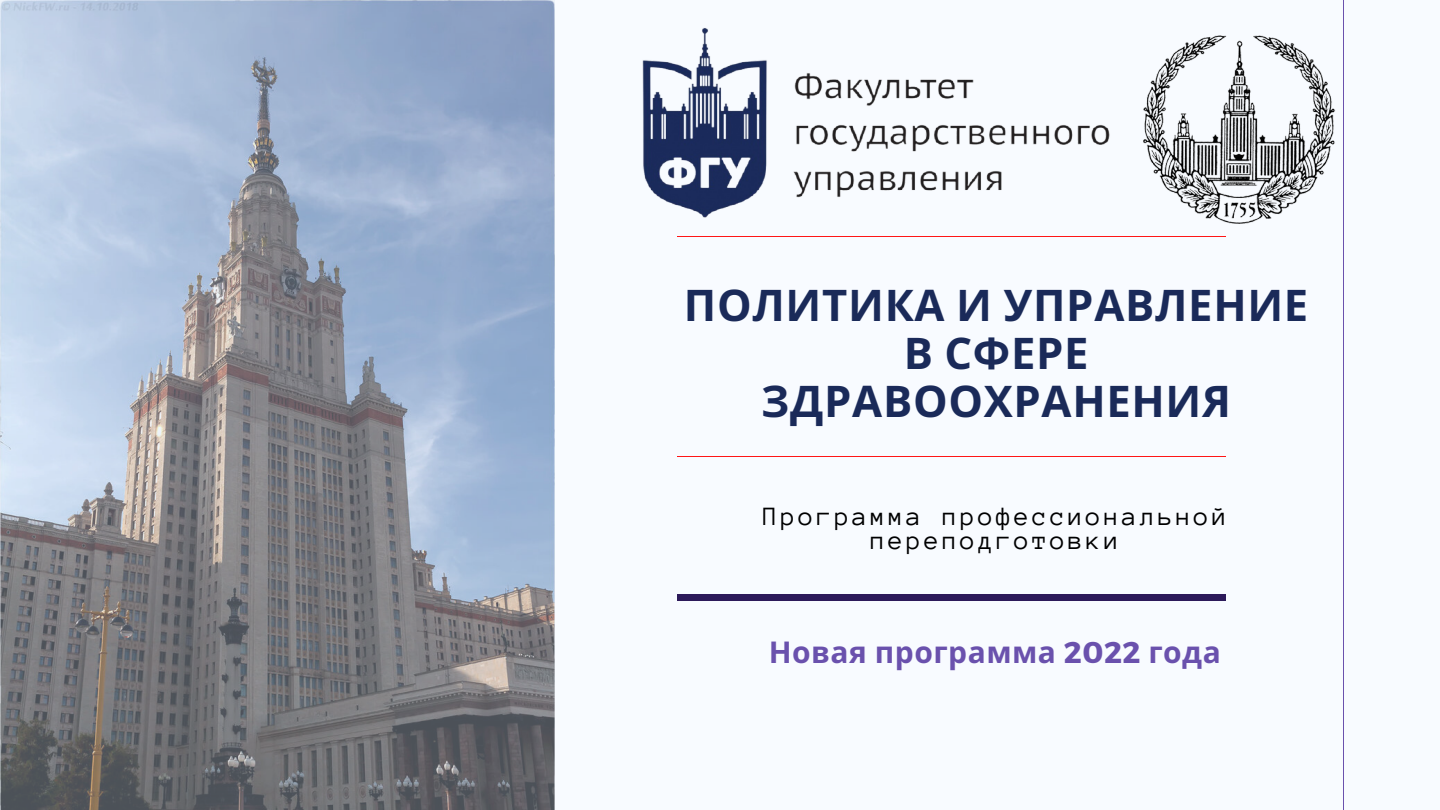
<style>
.page{position:relative;width:1440px;height:810px;background:#f8fbff}
.page>*{position:absolute;margin:0;border:0;box-sizing:border-box;transform-origin:0 0}
.t1{font:700 43.6px/48px "Noto Sans";letter-spacing:.015em;color:#1a2a59;text-align:center}
.t2{font:700 30px "Noto Sans";letter-spacing:.015em;color:#6a51ad}
.t3{font:27px/24px "Anonymous Pro";letter-spacing:.12em;color:#000;text-align:center}
.s1{font-family:"Montserrat"}
</style>
<div class="page">
<hr style="left:1343px;top:0;width:1px;height:810px;background:#6a51ad">
<div style="left:677px;top:594px;width:549px;height:7px;background:#2c1a5a"></div>
<hr style="left:677px;top:457px;width:549px;height:1px;background:#ff1616">
<hr style="left:677px;top:236px;width:549px;height:1px;background:#ff1616">
<svg style="left:0;top:0;width:554px;height:810px;background:#919bac"></svg>
<img style="left:642px;top:28px;width:468px;height:190px">
<img style="left:1143px;top:35px;width:193px;height:189px">
<p class="t1" style="left:684px;top:280px;width:626px">ПОЛИТИКА И УПРАВЛЕНИЕ<br>В СФЕРЕ<br>ЗДРАВООХРАНЕНИЯ</p>
<p class="t3" style="left:763px;top:504px;width:466px">Программа профессиональной переподготовки</p>
<p class="t2" style="left:769px;top:631px;width:454px">Новая программа <span class="s1">2022</span> года</p>
</div>
